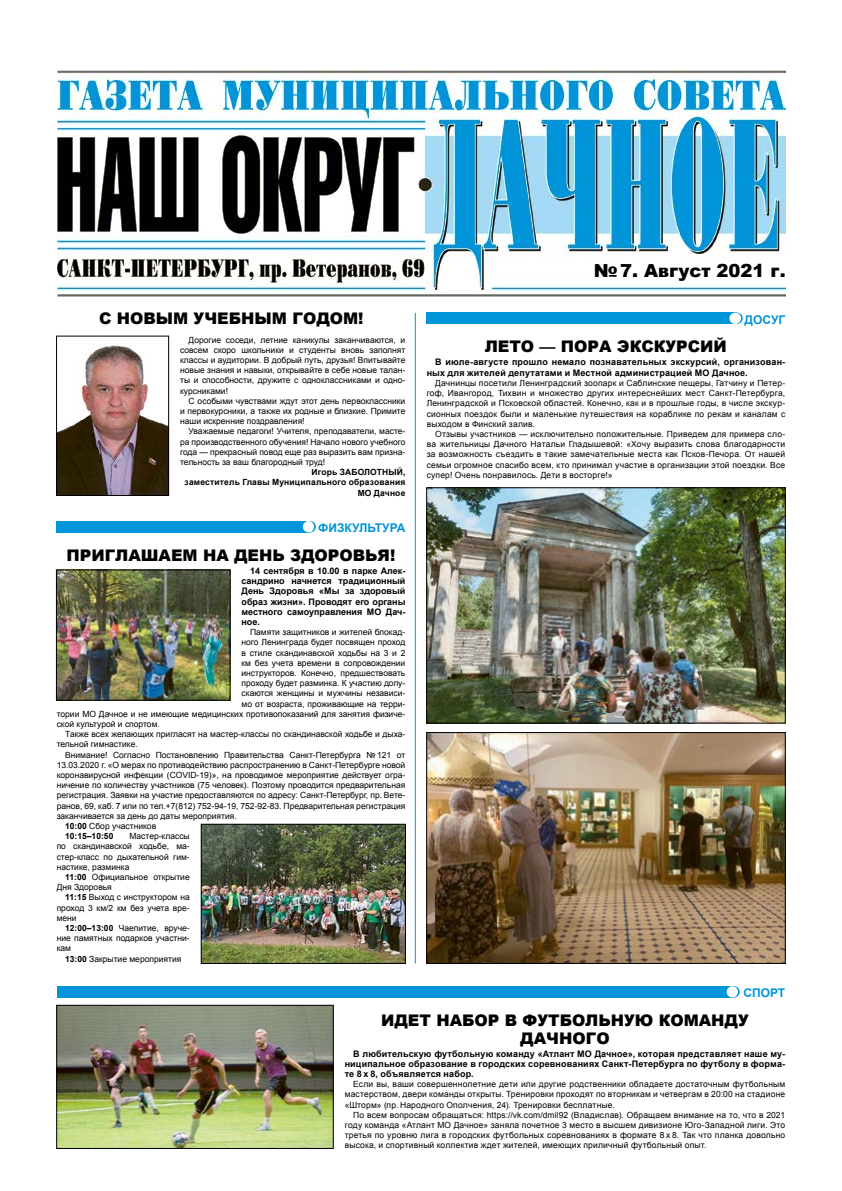
<style>
.page{position:relative;width:842px;height:1191px;background:#fff}
.page>*{position:absolute;margin:0;border:0;box-sizing:border-box;transform-origin:0 0}
.t1{font:900 18px "Arial";color:#000}
.t2{font:900 16px/17.6px "Arial";color:#000;text-align:center}
.t3{font:700 12px "Arial";color:#0094d9}
.t4{font:700 9px/10.2px "Arial";letter-spacing:.015em;color:#000;text-align:justify}
.t5{font:8.5px/10.2px "Arial";color:#000;text-align:justify}
.t6{font:700 8.5px/10.2px "Arial";letter-spacing:.015em;color:#000;text-align:right}
.s1{font-weight:700}
</style>
<div class="page">
<img style="left:58px;top:345px;width:109px;height:148px">
<div style="left:56px;top:336px;width:113px;height:159px;border:1px solid #000"></div>
<img style="left:57px;top:70px;width:728px;height:227px">
<div style="left:56px;top:521px;width:254px;height:11px;background:#0094d9"></div>
<svg style="left:305px;top:521px;width:11px;height:11px"></svg>
<div style="left:303px;top:521px;width:11px;height:11px;background:#fff;border-radius:50%"></div>
<div style="left:57px;top:986px;width:677px;height:11px;background:#0094d9"></div>
<svg style="left:728px;top:986px;width:12px;height:11px"></svg>
<div style="left:727px;top:986px;width:11px;height:11px;background:#fff;border-radius:50%"></div>
<img style="left:58px;top:572px;width:170px;height:126px">
<div style="left:56px;top:570px;width:174px;height:130px;border:1px solid #000"></div>
<img style="left:203px;top:826px;width:200px;height:135px">
<div style="left:201px;top:824px;width:204px;height:139px;border:1px solid #000"></div>
<img style="left:59px;top:1007px;width:272px;height:139px">
<div style="left:57px;top:1005px;width:276px;height:143px;border:1px solid #000"></div>
<div style="left:427px;top:313px;width:310px;height:11px;background:#0094d9"></div>
<svg style="left:731px;top:313px;width:12px;height:11px"></svg>
<div style="left:729px;top:313px;width:12px;height:11px;background:#fff;border-radius:50%"></div>
<img style="left:428px;top:489px;width:355px;height:232px">
<div style="left:426px;top:487px;width:359px;height:236px;border:1px solid #000"></div>
<img style="left:428px;top:734px;width:355px;height:227px">
<div style="left:426px;top:732px;width:359px;height:231px;border:1px solid #000"></div>
<hr style="left:415px;top:313px;width:1px;height:650px;background:#0094d9">
<h2 class="t2" style="left:99px;top:309px;width:266px">С новым учебным годом!</h2>
<p class="t5" style="left:180px;top:334px;width:227px;text-indent:8px">Дорогие соседи, летние каникулы заканчиваются, и совсем скоро школьники и студенты вновь заполнят классы и аудитории. В добрый путь, друзья! Впитывайте новые знания и навыки, открывайте в себе новые талан&shy;ты и способности, дружите с одноклассниками и одно&shy;курсниками!</p>
<p class="t5" style="left:180px;top:396px;width:227px;text-indent:8px">С особыми чувствами ждут этот день первоклассники и первокурсники, а также их родные и близкие. Примите наши искренние поздравления!</p>
<p class="t5" style="left:180px;top:426px;width:227px;text-indent:8px">Уважаемые педагоги! Учителя, преподаватели, масте&shy;ра производственного обучения! Начало нового учебного года — прекрасный повод еще раз выразить вам призна&shy;тельность за ваш благородный труд!</p>
<p class="t6" style="left:185px;top:467px;width:222px">Игорь ЗАБОЛОТНЫЙ,<br>заместитель Главы Муниципального образования<br>МО Дачное</p>
<h3 class="t3" style="left:318px;top:520px;width:87px">Физ культура</h3>
<h2 class="t2" style="left:67px;top:546px;width:330px">Приглашаем на День Здоровья!</h2>
<p class="t4" style="left:242px;top:566px;width:165px;text-indent:9px">14 сентября в 10.00 в парке Алек&shy;сандрино начнется традиционный День Здоровья «Мы за здоровый образ жизни». Проводят его органы местного самоуправления МО Дач&shy;ное.</p>
<p class="t5" style="left:250px;top:627px;width:157px">Памяти защитников и жителей блокад-</p>
<p class="t5" style="left:242px;top:637px;width:165px">ного Ленинграда будет посвящен проход</p>
<p class="t5" style="left:242px;top:647px;width:165px">в стиле скандинавской ходьбы на 3 и 2</p>
<p class="t5" style="left:242px;top:658px;width:165px">км без учета времени в сопровождении</p>
<p class="t5" style="left:242px;top:668px;width:165px">инструкторов. Конечно, предшествовать</p>
<p class="t5" style="left:242px;top:678px;width:165px">проходу будет разминка. К участию допу-</p>
<p class="t5" style="left:242px;top:688px;width:165px">скаются женщины и мужчины независи-</p>
<p class="t5" style="left:242px;top:698px;width:165px">мо от возраста, проживающие на терри-</p>
<p class="t5" style="left:57px;top:709px;width:350px">тории МО Дачное и не имеющие медицинских противопоказаний для занятия физиче-</p>
<p class="t5" style="left:57px;top:719px;width:105px">ской культурой и спортом.</p>
<p class="t5" style="left:65px;top:729px;width:342px">Также всех желающих пригласят на мастер-классы по скандинавской ходьбе и дыха-</p>
<p class="t5" style="left:57px;top:739px;width:83px">тельной гимнастике.</p>
<p class="t5" style="left:65px;top:749px;width:342px">Внимание! Согласно Постановлению Правительства Санкт-Петербурга № 121 от</p>
<p class="t5" style="left:57px;top:760px;width:350px">13.03.2020 г. «О мерах по противодействию распространению в Санкт-Петербурге новой</p>
<p class="t5" style="left:57px;top:770px;width:350px">коронавирусной инфекции (COVID-19)», на проводимое мероприятие действует огра-</p>
<p class="t5" style="left:57px;top:780px;width:350px">ничение по количеству участников (75 человек). Поэтому проводится предварительная</p>
<p class="t5" style="left:57px;top:790px;width:350px">регистрация. Заявки на участие предоставляются по адресу: Санкт-Петербург, пр. Вете-</p>
<p class="t5" style="left:57px;top:800px;width:350px">ранов, 69, каб. 7 или по тел.+7(812) 752-94-19, 752-92-83. Предварительная регистрация</p>
<p class="t5" style="left:57px;top:811px;width:182px">заканчивается за день до даты мероприятия.</p>
<p class="t5" style="left:65px;top:821px;width:92px"><span class="s1">10:00</span> Сбор участников</p>
<p class="t6" style="left:65px;top:831px;width:50px">10:15–10:50</p>
<p class="t5" style="left:57px;top:831px;width:135px;text-indent:73px">Мастер-классы по скандинавской ходьбе, ма&shy;стер-класс по дыхательной гим&shy;настике, разминка</p>
<p class="t5" style="left:57px;top:872px;width:135px;text-indent:8px"><span class="s1">11:00</span> Официальное открытие<br>Дня Здоровья</p>
<p class="t5" style="left:57px;top:892px;width:135px;text-indent:8px"><span class="s1">11:15</span> Выход с инструктором на проход 3 км/2 км без учета вре&shy;мени</p>
<p class="t5" style="left:57px;top:923px;width:135px;text-indent:9px"><span class="s1">12:00–13:00</span> Чаепитие, вруче&shy;ние памятных подарков участни&shy;кам</p>
<p class="t5" style="left:65px;top:953px;width:118px"><span class="s1">13:00</span> Закрытие мероприятия</p>
<h1 class="t1" style="left:594px;top:258px;width:193px">№7. Август 2021 г.</h1>
<h3 class="t3" style="left:745px;top:311px;width:40px">Досуг</h3>
<h2 class="t2" style="left:485px;top:337px;width:243px">Лето — пора экскурсий</h2>
<p class="t4" style="left:427px;top:357px;width:360px;text-indent:9px">В июле-августе прошло немало познавательных экскурсий, организован&shy;ных для жителей депутатами и Местной администрацией МО Дачное.</p>
<p class="t5" style="left:427px;top:378px;width:360px;text-indent:8px">Дачнинцы посетили Ленинградский зоопарк и Саблинские пещеры, Гатчину и Петер&shy;гоф, Ивангород, Тихвин и множество других интереснейших мест Санкт-Петербурга, Ленинградской и Псковской областей. Конечно, как и в прошлые годы, в числе экскур&shy;сионных поездок были и маленькие путешествия на кораблике по рекам и каналам с выходом в Финский залив.</p>
<p class="t5" style="left:427px;top:429px;width:360px;text-indent:8px">Отзывы участников — исключительно положительные. Приведем для примера сло&shy;ва жительницы Дачного Натальи Гладышевой: «Хочу выразить слова благодарности за возможность съездить в такие замечательные места как Псков-Печора. От нашей семьи огромное спасибо всем, кто принимал участие в организации этой поездки. Все супер! Очень понравилось. Дети в восторге!»</p>
<h3 class="t3" style="left:743px;top:984px;width:42px">Спорт</h3>
<h2 class="t2" style="left:381px;top:1011px;width:369px">Идет набор в футбольную команду<br>Дачного</h2>
<p class="t4" style="left:345px;top:1048px;width:442px;text-indent:9px">В любительскую футбольную команду «Атлант МО Дачное», которая представляет наше му&shy;ниципальное образование в городских соревнованиях Санкт-Петербурга по футболу в форма&shy;те 8 х 8, объявляется набор.</p>
<p class="t5" style="left:345px;top:1079px;width:442px;text-indent:8px">Если вы, ваши совершеннолетние дети или другие родственники обладаете достаточным футбольным мастерством, двери команды открыты. Тренировки проходят по вторникам и четвергам в 20:00 на стадионе «Шторм» (пр. Народного Ополчения, 24). Тренировки бесплатные.</p>
<p class="t5" style="left:345px;top:1109px;width:442px;text-indent:8px">По всем вопросам обращаться: https://vk.com/dmil92 (Владислав). Обращаем внимание на то, что в 2021 году команда «Атлант МО Дачное» заняла почетное 3 место в высшем дивизионе Юго-Западной лиги. Это третья по уровню лига в городских футбольных соревнованиях в формате 8 х 8. Так что планка довольно высока, и спортивный коллектив ждет жителей, имеющих приличный футбольный опыт.</p>
</div>
